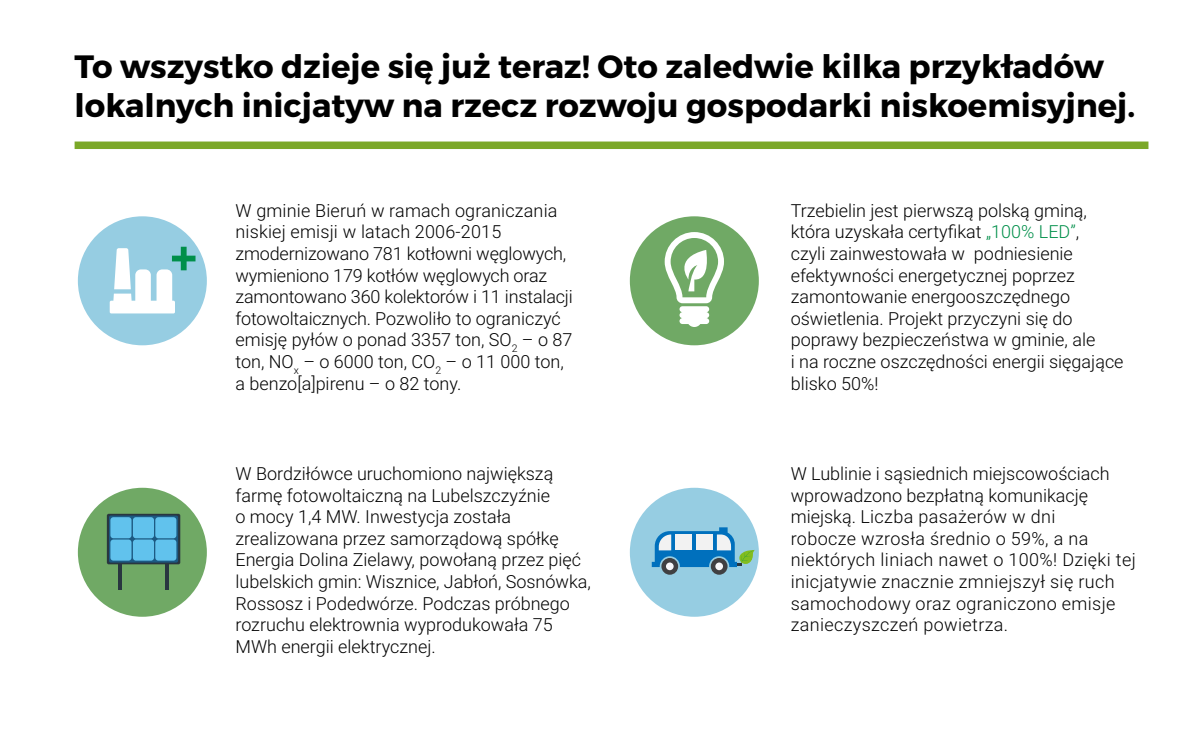
<style>
.page{position:relative;width:1200px;height:750px;background:#fff}
.page>*{position:absolute;margin:0;border:0;box-sizing:border-box;transform-origin:0 0}
.t1{font:700 53.03px "Montserrat";color:#008f4a}
.t2{font:700 32.25px/38.7px "Montserrat";color:#000}
.t3{font:300 18px/21.6px "Roboto";color:#000}
.t4{font:300 18px/21.6px "Roboto";letter-spacing:.02em;color:#000}
.s1{color:#008f4a}
</style>
<div class="page">
<div style="left:75px;top:142px;width:1073px;height:7px;background:#7ba828"></div>
<div style="left:630px;top:216px;width:129px;height:129px;background:#70a965;border-radius:50%"></div>
<div style="left:630px;top:488px;width:129px;height:129px;background:#96cde2;border-radius:50%"></div>
<div style="left:78px;top:216px;width:129px;height:129px;background:#96cde2;border-radius:50%"></div>
<div style="left:78px;top:488px;width:129px;height:129px;background:#70a965;border-radius:50%"></div>
<hr style="left:119px;top:558px;width:3px;height:32px;background:#293640">
<hr style="left:165px;top:558px;width:4px;height:32px;background:#293640">
<svg style="left:107px;top:514px;width:73px;height:50px"></svg>
<svg style="left:109px;top:516px;width:69px;height:47px"></svg>
<svg style="left:111px;top:517px;width:21px;height:22px"></svg>
<svg style="left:133px;top:517px;width:21px;height:22px"></svg>
<div style="left:156px;top:517px;width:21px;height:22px;background:#3680aa;border-radius:3px"></div>
<svg style="left:156px;top:540px;width:21px;height:21px"></svg>
<div style="left:110px;top:517px;width:22px;height:21px;background:#61c2ed;border-radius:3px"></div>
<div style="left:133px;top:517px;width:21px;height:21px;background:#61c2ed;border-radius:3px"></div>
<div style="left:155px;top:517px;width:21px;height:21px;background:#61c2ed;border-radius:3px"></div>
<div style="left:110px;top:540px;width:22px;height:21px;background:#61c2ed;border-radius:3px"></div>
<div style="left:133px;top:540px;width:21px;height:21px;background:#61c2ed;border-radius:3px"></div>
<div style="left:155px;top:540px;width:21px;height:21px;background:#61c2ed;border-radius:3px"></div>
<svg style="left:661px;top:558px;width:17px;height:17px"></svg>
<div style="left:666px;top:563px;width:8px;height:7px;background:#f7f7fa;border-radius:50%"></div>
<svg style="left:711px;top:558px;width:17px;height:17px"></svg>
<div style="left:715px;top:563px;width:8px;height:7px;background:#f7f7fa;border-radius:50%"></div>
<svg style="left:652px;top:527px;width:103px;height:40px"></svg>
<svg style="left:110px;top:248px;width:65px;height:65px"></svg>
<svg style="left:665px;top:232px;width:59px;height:95px"></svg>
<h2 class="t2" style="left:75px;top:48px;width:1062px">To wszystko dzieje się już teraz! Oto zaledwie kilka przykładów lokalnych inicjatyw na rzecz rozwoju gospodarki niskoemisyjnej.</h2>
<h1 class="t1" style="left:170px;top:224px;width:29px">+</h1>
<p class="t3" style="left:236px;top:199px;width:339px">W gminie Bieruń w ramach ograniczania niskiej emisji w latach 2006-2015 zmodernizowano 781 kotłowni węglowych, wymieniono 179 kotłów węglowych oraz zamontowano 360 kolektorów i 11 instalacji fotowoltaicznych. Pozwoliło to ograniczyć emisję pyłów o ponad 3357 ton, SO<sub>2</sub> – o 87 ton, NO<sub>x</sub> – o 6000 ton, CO<sub>2</sub> – o 11 000 ton, a benzo[a]pirenu – o 82 tony.</p>
<p class="t3" style="left:791px;top:199px;width:334px">Trzebielin jest pierwszą polską gminą, która uzyskała certyfikat <span class="s1">„100% LED”</span>,<br>czyli zainwestowała w podniesienie efektywności energetycznej poprzez zamontowanie energooszczędnego oświetlenia. Projekt przyczyni się do poprawy bezpieczeństwa w gminie, ale<br>i na roczne oszczędności energii sięgające blisko 50%!</p>
<p class="t3" style="left:236px;top:462px;width:357px">W Bordziłówce uruchomiono największą farmę fotowoltaiczną na Lubelszczyźnie<br>o mocy 1,4 MW. Inwestycja została zrealizowana przez samorządową spółkę Energia Dolina Zielawy, powołaną przez pięć lubelskich gmin: Wisznice, Jabłoń, Sosnówka, Rossosz i Podedwórze. Podczas próbnego rozruchu elektrownia wyprodukowała 75<br>MWh energii elektrycznej.</p>
<p class="t4" style="left:791px;top:462px;width:347px">W Lublinie i sąsiednich miejscowościach wprowadzono bezpłatną komunikację miejską. Liczba pasażerów w dni<br>robocze wzrosła średnio o 59%, a na niektórych liniach nawet o 100%! Dzięki tej inicjatywie znacznie zmniejszył się ruch samochodowy oraz ograniczono emisje zanieczyszczeń powietrza.</p>
</div>
